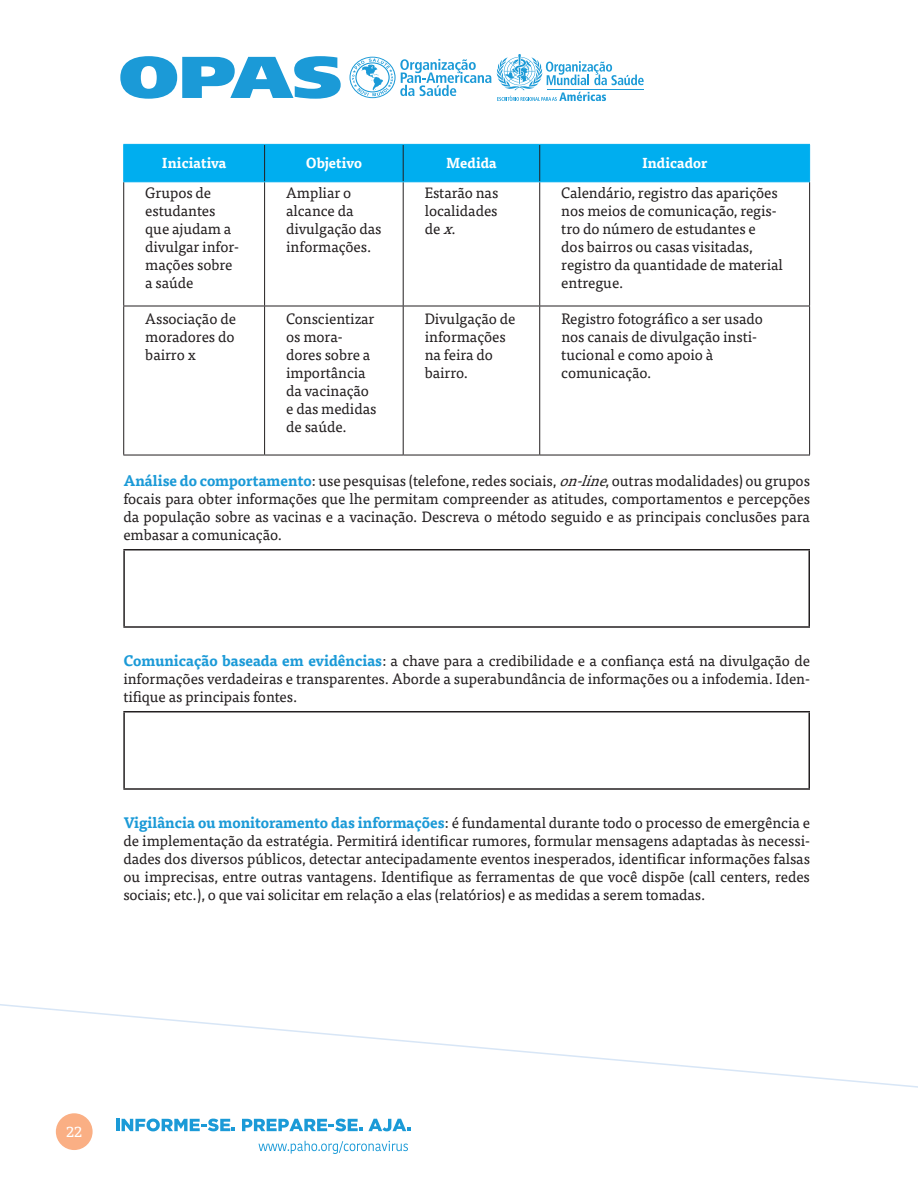
<style>
.page{position:relative;width:918px;height:1188px;background:#fff}
.page>*{position:absolute;margin:0;border:0;box-sizing:border-box;transform-origin:0 0}
.t1{font:15px/18px "Tisa Pro";letter-spacing:-.005em;color:#231f20}
.t2{font:15px "Tisa Pro";color:#fff}
.t3{font:700 14.25px "Tisa Pro";color:#fff}
.s1{font-style:italic}
.s2{font-weight:700;color:#1b9ad7}
</style>
<div class="page">
<svg style="left:0;top:1004px;width:918px;height:146px"></svg>
<div style="left:56px;top:1113px;width:37px;height:37px;background:#faaf84;border-radius:50%"></div>
<svg style="left:120px;top:56px;width:221px;height:43px"></svg>
<svg style="left:350px;top:54px;width:294px;height:47px"></svg>
<svg style="left:116px;top:1119px;width:119px;height:12px"></svg>
<svg style="left:242px;top:1119px;width:169px;height:12px"></svg>
<svg style="left:259px;top:1141px;width:149px;height:13px"></svg>
<div style="left:124px;top:145px;width:685px;height:36px;background:#00aeef"></div>
<hr style="left:123px;top:306px;width:142px;height:1px;background:#231f20">
<hr style="left:265px;top:306px;width:138px;height:1px;background:#231f20">
<hr style="left:403px;top:306px;width:137px;height:1px;background:#231f20">
<hr style="left:540px;top:306px;width:270px;height:1px;background:#231f20">
<hr style="left:123px;top:455px;width:142px;height:1px;background:#231f20">
<hr style="left:265px;top:455px;width:138px;height:1px;background:#231f20">
<hr style="left:403px;top:455px;width:137px;height:1px;background:#231f20">
<hr style="left:540px;top:455px;width:270px;height:1px;background:#231f20">
<hr style="left:123px;top:182px;width:1px;height:124px;background:#231f20">
<hr style="left:123px;top:306px;width:1px;height:149px;background:#231f20">
<hr style="left:264px;top:145px;width:1px;height:36px;background:#231f20">
<hr style="left:403px;top:145px;width:1px;height:36px;background:#231f20">
<hr style="left:539px;top:145px;width:1px;height:36px;background:#231f20">
<hr style="left:264px;top:182px;width:1px;height:124px;background:#231f20">
<hr style="left:403px;top:182px;width:1px;height:124px;background:#231f20">
<hr style="left:539px;top:182px;width:1px;height:124px;background:#231f20">
<hr style="left:809px;top:182px;width:1px;height:124px;background:#231f20">
<hr style="left:264px;top:306px;width:1px;height:149px;background:#231f20">
<hr style="left:403px;top:306px;width:1px;height:149px;background:#231f20">
<hr style="left:539px;top:306px;width:1px;height:149px;background:#231f20">
<hr style="left:809px;top:306px;width:1px;height:149px;background:#231f20">
<hr style="left:123px;top:144px;width:142px;height:1px;background:#00aeef">
<hr style="left:123px;top:145px;width:1px;height:36px;background:#00aeef">
<hr style="left:265px;top:144px;width:138px;height:1px;background:#00aeef">
<hr style="left:403px;top:144px;width:137px;height:1px;background:#00aeef">
<hr style="left:540px;top:144px;width:270px;height:1px;background:#00aeef">
<hr style="left:809px;top:145px;width:1px;height:36px;background:#00aeef">
<hr style="left:123px;top:181px;width:142px;height:1px;background:#00aeef">
<hr style="left:265px;top:181px;width:138px;height:1px;background:#00aeef">
<hr style="left:403px;top:181px;width:137px;height:1px;background:#00aeef">
<hr style="left:540px;top:181px;width:270px;height:1px;background:#00aeef">
<hr style="left:123px;top:549px;width:687px;height:1px;background:#231f20">
<hr style="left:123px;top:550px;width:2px;height:76px;background:#231f20">
<hr style="left:808px;top:550px;width:2px;height:76px;background:#231f20">
<hr style="left:123px;top:626px;width:687px;height:2px;background:#231f20">
<hr style="left:123px;top:711px;width:687px;height:1px;background:#231f20">
<hr style="left:123px;top:712px;width:2px;height:76px;background:#231f20">
<hr style="left:808px;top:712px;width:2px;height:76px;background:#231f20">
<hr style="left:123px;top:788px;width:687px;height:2px;background:#231f20">
<p class="t3" style="left:162px;top:152px;width:66px">Iniciativa</p>
<p class="t3" style="left:306px;top:152px;width:58px">Objetivo</p>
<p class="t3" style="left:446px;top:152px;width:52px">Medida</p>
<p class="t3" style="left:642px;top:152px;width:67px">Indicador</p>
<p class="t1" style="left:145px;top:183px;width:95px">Grupos de estudantes que ajudam a divulgar infor&shy;mações sobre a saúde</p>
<p class="t1" style="left:286px;top:183px;width:97px">Ampliar o alcance da divulgação das informações.</p>
<p class="t1" style="left:425px;top:183px;width:75px;text-align:justify">Estarão nas localidades d e <span class="s1">x</span>.</p>
<p class="t1" style="left:561px;top:183px;width:223px">Calendário, registro das aparições nos meios de comunicação, regis&shy;tro do número de estudantes e<br>dos bairros ou casas visitadas, registro da quantidade de material entregue.</p>
<p class="t1" style="left:145px;top:309px;width:92px;text-align:justify">Associação de moradores do bairro x</p>
<p class="t1" style="left:286px;top:309px;width:92px">Conscientizar os mora&shy;dores sobre a importância da vacinação e das medidas de saúde.</p>
<p class="t1" style="left:425px;top:309px;width:92px">Divulgação de informações na feira do bairro.</p>
<p class="t1" style="left:561px;top:309px;width:203px">Registro fotográfico a ser usado nos canais de divulgação insti&shy;tucional e como apoio à comunicação.</p>
<p class="t1" style="left:123px;top:471px;width:688px;text-align:justify"><span class="s2">Análise do comportamento</span>: use pesquisas (telefone, redes sociais, <span class="s1">on-line</span>, outras modalidades) ou grupos focais para obter informações que lhe permitam compreender as atitudes, comportamentos e percepções da população sobre as vacinas e a vacinação. Descreva o método seguido e as principais conclusões para embasar a comunicação.</p>
<p class="t1" style="left:123px;top:651px;width:688px;text-align:justify"><span class="s2">Comunicação baseada em evidências</span>: a chave para a credibilidade e a confiança está na divulgação de informações verdadeiras e transparentes. Aborde a superabundância de informações ou a infodemia. Iden&shy;tifique as principais fontes.</p>
<p class="t1" style="left:123px;top:813px;width:688px;text-align:justify"><span class="s2">Vigilância ou monitoramento das informações</span>: é fundamental durante todo o processo de emergência e de implementação da estratégia. Permitirá identificar rumores, formular mensagens adaptadas às necessi&shy;dades dos diversos públicos, detectar antecipadamente eventos inesperados, identificar informações falsas ou imprecisas, entre outras vantagens. Identifique as ferramentas de que você dispõe (call centers, redes sociais; etc.), o que vai solicitar em relação a elas (relatórios) e as medidas a serem tomadas.</p>
<p class="t2" style="left:66px;top:1121px;width:18px">22</p>
</div>
